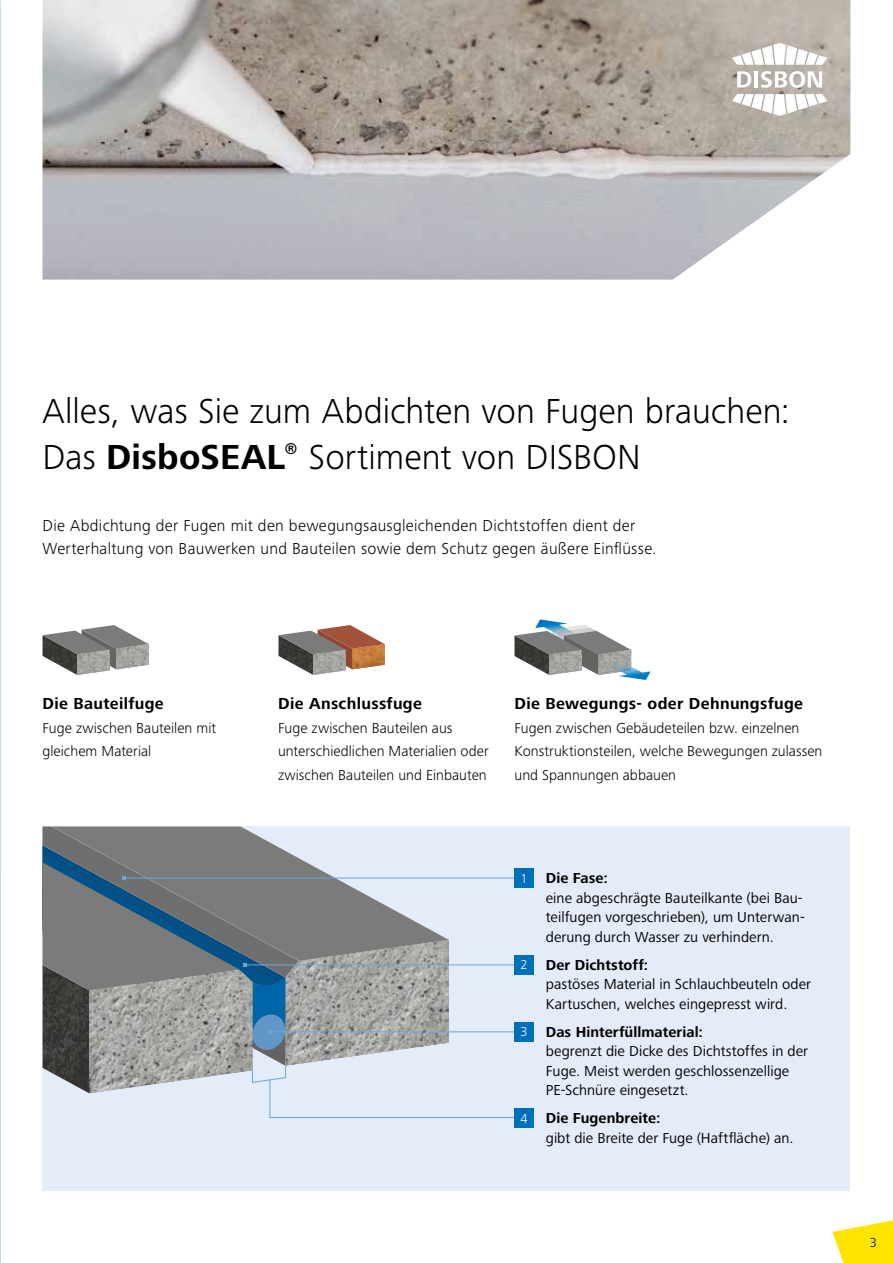
<style>
.page{position:relative;width:893px;height:1263px;background:#fff}
.page>*{position:absolute;margin:0;border:0;box-sizing:border-box;transform-origin:0 0}
.t1{font:300 36px/46.2px "Frutiger Next LTW1 G";color:#000}
.t2{font:300 16.5px/23.4px "Frutiger Next LTW1 G";letter-spacing:.02em;color:#000}
.t3{font:700 16.5px "Frutiger Next LTW1 G";letter-spacing:.02em;color:#000}
.t4{font:15px/19.5px "Frutiger Next LTW1 G";letter-spacing:.005em;color:#000}
.t5{font:300 15px/23.4px "Frutiger Next LTW1 G";letter-spacing:.005em;color:#000}
.t6{font:300 13.5px "Frutiger Next LTW1 G";color:#000}
.s1{font-weight:700}
.s2{font-weight:300;font-size:13.5px;color:#fff}
</style>
<div class="page">
<img style="left:43px;top:0;width:807px;height:280px">
<svg style="left:43px;top:625px;width:106px;height:50px"></svg>
<img style="left:77px;top:650px;width:33px;height:25px">
<svg style="left:278px;top:625px;width:107px;height:50px"></svg>
<img style="left:313px;top:650px;width:33px;height:25px">
<svg style="left:514px;top:619px;width:137px;height:61px"></svg>
<div style="left:43px;top:826px;width:807px;height:365px;background:#e5ecf9"></div>
<svg style="left:832px;top:1220px;width:61px;height:43px"></svg>
<div style="left:514px;top:868px;width:20px;height:19px;background:#006fb9"></div>
<div style="left:514px;top:955px;width:20px;height:19px;background:#006fb9"></div>
<div style="left:514px;top:1022px;width:20px;height:19px;background:#006fb9"></div>
<div style="left:514px;top:1108px;width:20px;height:19px;background:#006fb9"></div>
<svg style="left:43px;top:826px;width:472px;height:292px"></svg>
<svg style="left:761px;top:71px;width:61px;height:17px"></svg>
<hr style="left:754px;top:71px;width:4px;height:16px;background:#fff">
<svg style="left:737px;top:71px;width:14px;height:16px"></svg>
<svg style="left:732px;top:43px;width:95px;height:22px"></svg>
<svg style="left:732px;top:94px;width:95px;height:22px"></svg>
<h1 class="t1" style="left:43px;top:387px;width:749px">Alles, was Sie zum Abdichten von Fugen brauchen:<br>Das <span class="s1">DisboSEAL</span><sup>®</sup> Sortiment von DISBON</h1>
<p class="t2" style="left:43px;top:513px;width:615px">Die Abdichtung der Fugen mit den bewegungsausgleichenden Dichtstoffen dient der<br>Werterhaltung von Bauwerken und Bauteilen sowie dem Schutz gegen äußere Einflüsse.</p>
<p class="t3" style="left:43px;top:694px;width:123px">Die Bauteilfuge</p>
<p class="t5" style="left:43px;top:716px;width:175px">Fuge zwischen Bauteilen mit gleichem Material</p>
<p class="t3" style="left:278px;top:694px;width:145px">Die Anschlussfuge</p>
<p class="t5" style="left:278px;top:716px;width:212px">Fuge zwischen Bauteilen aus unterschiedlichen Materialien oder zwischen Bauteilen und Einbauten</p>
<p class="t3" style="left:514px;top:694px;width:290px">Die Bewegungs- oder Dehnungsfuge</p>
<p class="t5" style="left:514px;top:716px;width:310px">Fugen zwischen Gebäudeteilen bzw. einzelnen<br>Konstruktionsteilen, welche Bewegungen zulassen und Spannungen abbauen</p>
<p class="t4" style="left:546px;top:869px;width:261px;text-indent:-25px"><span class="s2">1</span> <span class="s1">Die Fase:<br></span>eine abgeschrägte Bauteilkante (bei Bau&shy;teilfugen vorgeschrieben), um Unterwan&shy;derung durch Wasser zu verhindern.</p>
<p class="t4" style="left:546px;top:955px;width:267px;text-indent:-25px"><span class="s2">2</span> <span class="s1">Der Dichtstoff:<br></span>pastöses Material in Schlauchbeuteln oder<br>Kartuschen, welches eingepresst wird.</p>
<p class="t4" style="left:546px;top:1022px;width:264px;text-indent:-25px"><span class="s2">3</span> <span class="s1">Das Hinterfüllmaterial:<br></span>begrenzt die Dicke des Dichtstoffes in der Fuge. Meist werden geschlossenzellige PE-Schnüre eingesetzt.</p>
<p class="t4" style="left:546px;top:1109px;width:249px;text-indent:-25px"><span class="s2">4</span> <span class="s1">Die Fugenbreite:<br></span>gibt die Breite der Fuge (Haftfläche) an.</p>
<p class="t6" style="left:870px;top:1235px;width:9px">3</p>
</div>
